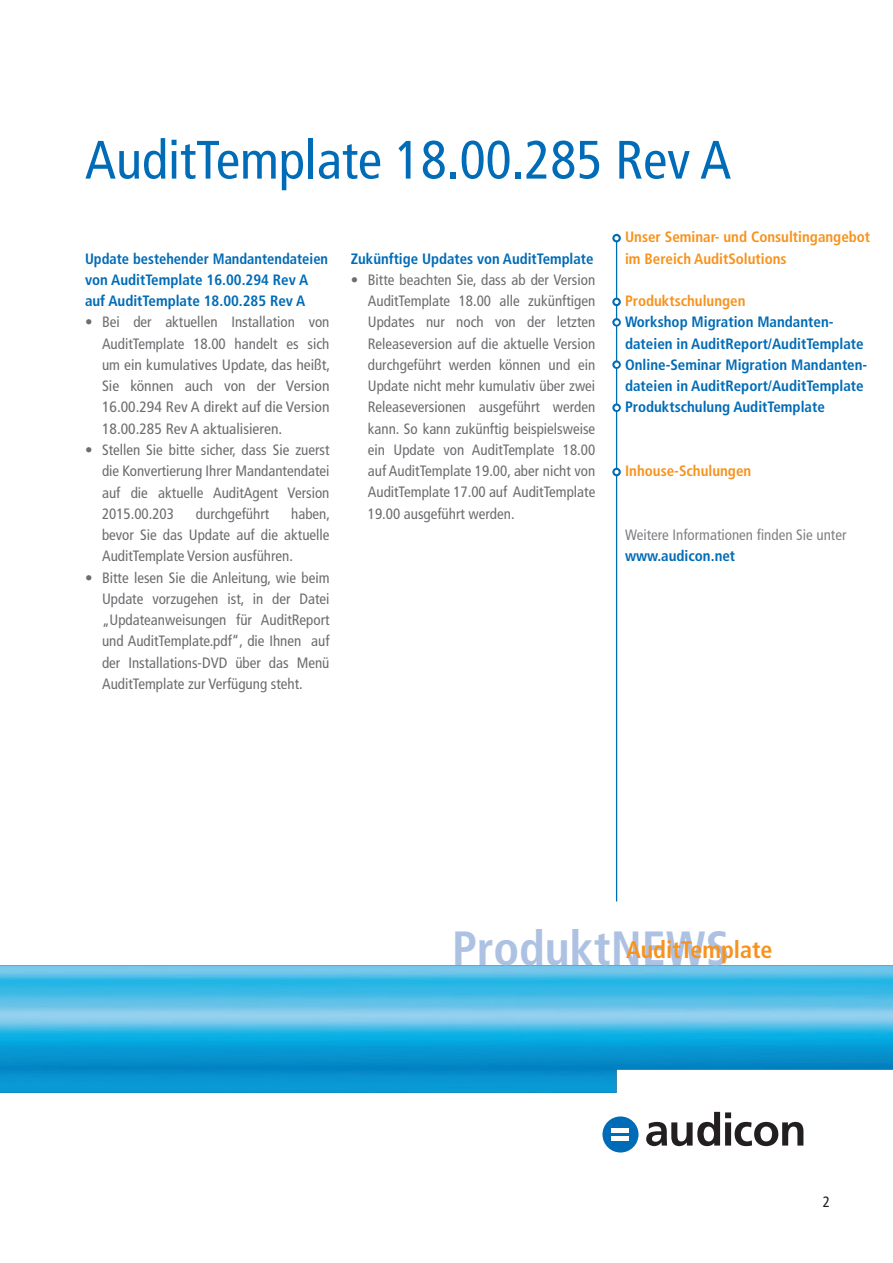
<style>
.page{position:relative;width:893px;height:1263px;background:#fff}
.page>*{position:absolute;margin:0;border:0;box-sizing:border-box;transform-origin:0 0}
.t1{font:condensed 54px "Frutiger LT Std";color:#006bb6}
.t2{font:700 condensed 48px "Frutiger LT Std";color:#adc1e3}
.t3{font:700 condensed 24px "Frutiger LT Std";color:#f7931d}
.t4{font:condensed 15px/21.3px "Frutiger LT Std";color:#6c6d70;text-align:justify}
.t5{font:700 condensed 15px/21.3px "Frutiger LT Std";color:#006bb6}
.t6{font:700 condensed 15px/21.3px "Frutiger LT Std";color:#f7931d}
.t7{font:condensed 15px "Frutiger LT Std";color:#808285}
.t8{font:condensed 15px "Frutiger LT Std";color:#231f20}
</style>
<div class="page">
<hr style="left:616px;top:234px;width:1px;height:667px;background:#006bb6">
<img style="left:0;top:965px;width:893px;height:128px">
<svg style="left:612px;top:234px;width:9px;height:8px"></svg>
<svg style="left:614px;top:236px;width:5px;height:4px"></svg>
<svg style="left:612px;top:298px;width:9px;height:8px"></svg>
<svg style="left:614px;top:300px;width:5px;height:4px"></svg>
<svg style="left:612px;top:468px;width:9px;height:8px"></svg>
<svg style="left:614px;top:470px;width:5px;height:4px"></svg>
<svg style="left:646px;top:1112px;width:157px;height:34px"></svg>
<div style="left:602px;top:1116px;width:36px;height:36px;background:#006bb6;border-radius:50%"></div>
<div style="left:612px;top:1128px;width:17px;height:5px;background:#fff"></div>
<div style="left:612px;top:1136px;width:17px;height:5px;background:#fff"></div>
<svg style="left:612px;top:318px;width:9px;height:9px"></svg>
<svg style="left:614px;top:320px;width:5px;height:5px"></svg>
<svg style="left:612px;top:360px;width:9px;height:9px"></svg>
<svg style="left:614px;top:362px;width:5px;height:5px"></svg>
<svg style="left:612px;top:403px;width:9px;height:9px"></svg>
<svg style="left:614px;top:406px;width:5px;height:4px"></svg>
<h1 class="t1" style="left:85px;top:128px;width:648px">AuditTemplate 18.00.285 Rev A</h1>
<p class="t5" style="left:85px;top:248px;width:245px">Update bestehender Mandantendateien von AuditTemplate 16.00.294 Rev A auf AuditTemplate 18.00.285 Rev A</p>
<p class="t4" style="left:102px;top:312px;width:230px;text-indent:-17px">• Bei der aktuellen Installation von AuditTemplate 18.00 handelt es sich um ein kumulatives Update, das heißt, Sie können auch von der Version 16.00.294 Rev A direkt auf die Version 18.00.285 Rev A aktualisieren.</p>
<p class="t4" style="left:102px;top:439px;width:229px;text-indent:-17px">• Stellen Sie bitte sicher, dass Sie zuerst die Konvertierung Ihrer Mandantendatei auf die aktuelle AuditAgent Version 2015.00.203</p>
<p class="t4" style="left:196px;top:503px;width:75px">durchgeführt</p>
<p class="t4" style="left:102px;top:503px;width:230px;text-indent:189px">haben, bevor Sie das Update auf die aktuelle AuditTemplate Version ausführen.</p>
<p class="t4" style="left:102px;top:567px;width:229px;text-indent:-17px">• Bitte lesen Sie die Anleitung, wie beim Update vorzugehen ist, in der Datei „Updateanweisungen für AuditReport und AuditTemplate.pdf“, die Ihnen auf der Installations-DVD über das Menü AuditTemplate zur Verfügung steht.</p>
<p class="t5" style="left:351px;top:248px;width:244px">Zukünftige Updates von AuditTemplate</p>
<p class="t4" style="left:368px;top:269px;width:229px;text-indent:-17px">• Bitte beachten Sie, dass ab der Version AuditTemplate 18.00 alle zukünftigen Updates nur noch von der letzten Releaseversion auf die aktuelle Version durchgeführt werden können und ein Update nicht mehr kumulativ über zwei Releaseversionen ausgeführt werden kann. So kann zukünftig beispielsweise ein Update von AuditTemplate 18.00 auf AuditTemplate 19.00, aber nicht von AuditTemplate 17.00 auf AuditTemplate 19.00 ausgeführt werden.</p>
<p class="t6" style="left:625px;top:227px;width:247px">Unser Seminar- und Consultingangebot im Bereich AuditSolutions</p>
<p class="t6" style="left:625px;top:290px;width:122px">Produktschulungen</p>
<p class="t5" style="left:625px;top:312px;width:244px">Workshop Migration Mandanten&shy;dateien in AuditReport/AuditTemplate Online-Seminar Migration Mandanten&shy;dateien in AuditReport/AuditTemplate Produktschulung AuditTemplate</p>
<p class="t6" style="left:625px;top:460px;width:128px">Inhouse-Schulungen</p>
<p class="t7" style="left:625px;top:526px;width:223px">Weitere Informationen finden Sie unter</p>
<p class="t5" style="left:625px;top:545px;width:112px">www.audicon.net</p>
<h2 class="t2" style="left:452px;top:920px;width:279px">ProduktNEWS</h2>
<h3 class="t3" style="left:626px;top:935px;width:148px">AuditTemplate</h3>
<p class="t8" style="left:823px;top:1193px;width:9px">2</p>
</div>
